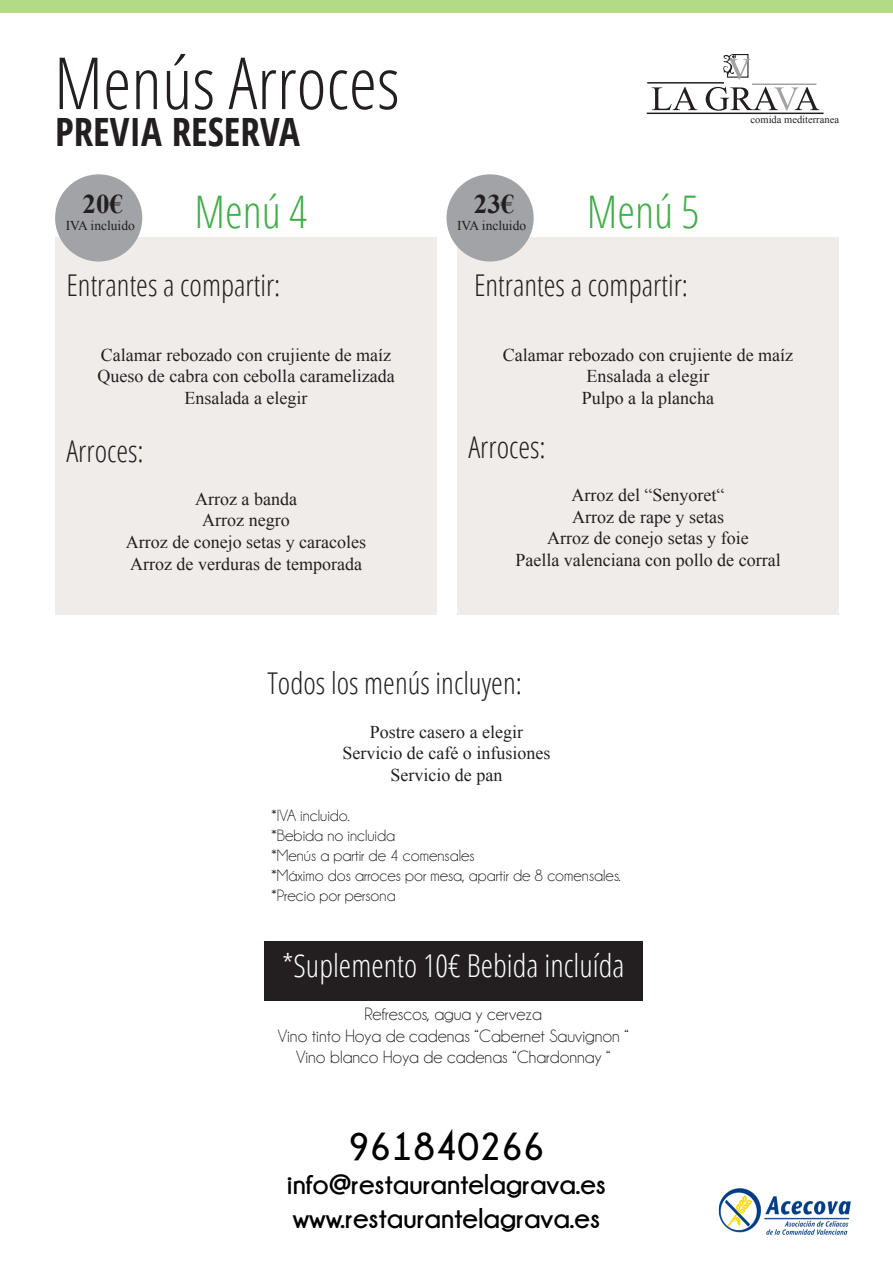
<style>
.page{position:relative;width:893px;height:1263px;background:#fff}
.page>*{position:absolute;margin:0;border:0;box-sizing:border-box;transform-origin:0 0}
.t1{font:300 condensed 72px "Open Sans";color:#231f20}
.t2{font:300 condensed 45px "Open Sans";color:#40ae49}
.t3{font:700 condensed 39px "Open Sans";color:#231f20}
.t4{font:700 39px "Champagne&Limousines";color:#000}
.t5{font:300 condensed 31.5px "Open Sans";color:#fff}
.t6{font:300 condensed 30px "Open Sans";color:#231f20}
.t7{font:700 28.5px "Champagne&Limousines";color:#000}
.t8{font:700 27px "Times New Roman";color:#231f20}
.t9{font:18px "Iskoola Pota";color:#231f20}
.t10{font:18px "Champagne&Limousines";color:#231f20}
.t11{font:16.5px "Champagne&Limousines";color:#231f20}
.t12{font:13.5px "Times New Roman";color:#231f20}
.t13{font:10.5px "Times New Roman";color:#231f20}
</style>
<div class="page">
<div style="left:55px;top:237px;width:382px;height:377px;background:#f0ece9"></div>
<svg style="left:652px;top:87px;width:45px;height:23px"></svg>
<svg style="left:706px;top:87px;width:113px;height:24px"></svg>
<svg style="left:723px;top:54px;width:27px;height:25px"></svg>
<hr style="left:647px;top:113px;width:176px;height:1px;background:#231f20">
<hr style="left:647px;top:82px;width:77px;height:2px;background:#231f20">
<hr style="left:752px;top:83px;width:64px;height:2px;background:#a1a3a6">
<div style="left:55px;top:174px;width:87px;height:87px;background:#a1a3a6;border-radius:50%"></div>
<img style="left:718px;top:1188px;width:133px;height:47px">
<div style="left:457px;top:237px;width:382px;height:377px;background:#f0ece9"></div>
<div style="left:446px;top:174px;width:88px;height:87px;background:#a1a3a6;border-radius:50%"></div>
<div style="left:0;top:0;width:892px;height:13px;background:#b3db85"></div>
<div style="left:264px;top:941px;width:378px;height:59px;background:#231f20"></div>
<p class="t1" style="left:54px;top:34px;width:347px">Menús Arroces</p>
<p class="t3" style="left:55px;top:105px;width:246px">PREVIA RESERVA</p>
<p class="t8" style="left:83px;top:186px;width:42px">20€</p>
<p class="t12" style="left:66px;top:216px;width:71px">IVA incluido</p>
<p class="t2" style="left:195px;top:181px;width:114px">Menú 4</p>
<p class="t2" style="left:587px;top:181px;width:114px">Menú 5</p>
<p class="t8" style="left:474px;top:186px;width:42px">23€</p>
<p class="t12" style="left:457px;top:216px;width:71px">IVA incluido</p>
<p class="t6" style="left:66px;top:265px;width:216px">Entrantes a compartir:</p>
<p class="t6" style="left:474px;top:265px;width:216px">Entrantes a compartir:</p>
<p class="t13" style="left:751px;top:113px;width:90px">comida mediterranea</p>
<p class="t9" style="left:101px;top:344px;width:292px">Calamar rebozado con crujiente de maíz</p>
<p class="t9" style="left:97px;top:366px;width:299px">Queso de cabra con cebolla caramelizada</p>
<p class="t9" style="left:185px;top:388px;width:124px">Ensalada a elegir</p>
<p class="t6" style="left:66px;top:430px;width:79px">Arroces:</p>
<p class="t9" style="left:195px;top:488px;width:103px">Arroz a banda</p>
<p class="t9" style="left:202px;top:510px;width:89px">Arroz negro</p>
<p class="t9" style="left:126px;top:532px;width:242px">Arroz de conejo setas y caracoles</p>
<p class="t9" style="left:130px;top:553px;width:233px">Arroz de verduras de temporada</p>
<p class="t9" style="left:503px;top:344px;width:292px">Calamar rebozado con crujiente de maíz</p>
<p class="t9" style="left:587px;top:366px;width:124px">Ensalada a elegir</p>
<p class="t9" style="left:582px;top:388px;width:134px">Pulpo a la plancha</p>
<p class="t6" style="left:468px;top:427px;width:79px">Arroces:</p>
<p class="t9" style="left:572px;top:485px;width:154px">Arroz del “Senyoret“</p>
<p class="t9" style="left:572px;top:506px;width:153px">Arroz de rape y setas</p>
<p class="t9" style="left:547px;top:528px;width:203px">Arroz de conejo setas y foie</p>
<p class="t9" style="left:515px;top:550px;width:267px">Paella valenciana con pollo de corral</p>
<p class="t6" style="left:268px;top:663px;width:256px">Todos los menús incluyen:</p>
<p class="t9" style="left:370px;top:721px;width:155px">Postre casero a elegir</p>
<p class="t9" style="left:342px;top:743px;width:209px">Servicio de café o infusiones</p>
<p class="t9" style="left:390px;top:764px;width:113px">Servicio de pan</p>
<p class="t11" style="left:271px;top:808px;width:80px">*IVA incluido.</p>
<p class="t11" style="left:271px;top:827px;width:126px">*Bebida no incluida</p>
<p class="t11" style="left:271px;top:847px;width:205px">*Menús a partir de 4 comensales</p>
<p class="t11" style="left:271px;top:867px;width:351px">*Máximo dos arroces por mesa, apartir de 8 comensales.</p>
<p class="t11" style="left:271px;top:887px;width:126px">*Precio por persona</p>
<p class="t5" style="left:282px;top:944px;width:344px">*Suplemento 10€ Bebida incluída</p>
<p class="t10" style="left:364px;top:1005px;width:179px">Refrescos, agua y cerveza</p>
<p class="t10" style="left:278px;top:1027px;width:352px">Vino tinto Hoya de cadenas “Cabernet Sauvignon “</p>
<p class="t10" style="left:296px;top:1048px;width:316px">Vino blanco Hoya de cadenas “Chardonnay “</p>
<p class="t4" style="left:348px;top:1125px;width:198px">961840266</p>
<p class="t7" style="left:287px;top:1168px;width:321px">info@restaurantelagrava.es</p>
<p class="t7" style="left:293px;top:1202px;width:309px">www.restaurantelagrava.es</p>
</div>
